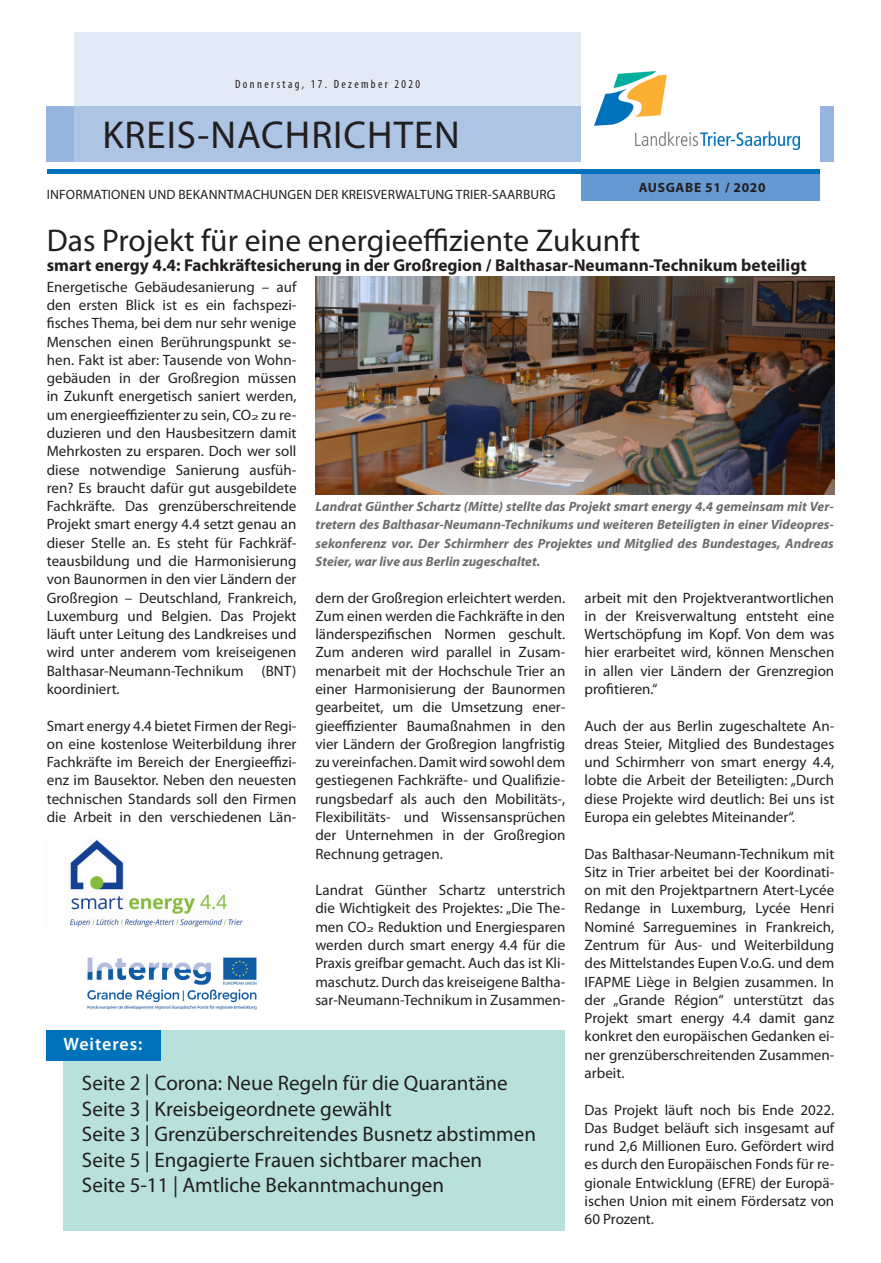
<style>
.page{position:relative;width:881px;height:1263px;background:#fff}
.page>*{position:absolute;margin:0;border:0;box-sizing:border-box;transform-origin:0 0}
.t1{font:39px "Myriad Pro";letter-spacing:.025em;color:#231f20}
.Headline{font:31.5px "Myriad Pro";color:#231f20}
.Inhaltsverzeichnis{font:21px "Myriad Pro";color:#231f20}
.t2{font:600 18px "Myriad Pro";letter-spacing:.05em;color:#fff}
.Subline{font:700 17.25px "Myriad Pro";color:#231f20}
.Fließtext{font:15px/18.3px "Myriad Pro";color:#231f20;text-align:justify}
.Bilduntertitel{font:italic 700 13.5px/18.3px "Myriad Pro";color:#6c6d70;text-align:justify}
.t3{font:13.5px "Myriad Pro";letter-spacing:.01em;color:#231f20}
.t4{font:700 13.5px "Myriad Pro";letter-spacing:.05em;color:#231f20}
.t5{font:condensed 12px "Myriad Pro";letter-spacing:.2em;color:#231f20}
.s1{font-size:7.5px}
</style>
<div class="page">
<div style="left:47px;top:106px;width:786px;height:56px;background:#95b5de"></div>
<svg style="left:74px;top:32px;width:506px;height:130px;background:#cbd9ee"></svg>
<div style="left:580px;top:0;width:239px;height:193px;background:#fff"></div>
<div style="left:580px;top:172px;width:239px;height:28px;background:#6599d1"></div>
<hr style="left:47px;top:169px;width:772px;height:4px;background:#0072bc">
<img style="left:594px;top:71px;width:205px;height:79px">
<div style="left:63px;top:1030px;width:502px;height:201px;background:#b8e1dc"></div>
<div style="left:46px;top:1030px;width:115px;height:30px;background:#0072bc"></div>
<img style="left:315px;top:276px;width:518px;height:218px">
<img style="left:70px;top:839px;width:173px;height:88px">
<img style="left:87px;top:957px;width:170px;height:53px">
<p class="t5" style="left:235px;top:77px;width:186px">Donnerstag, 17. Dezember 2020</p>
<h1 class="t1" style="left:102px;top:111px;width:359px">KREIS-NACHRICHTEN</h1>
<p class="t3" style="left:47px;top:186px;width:510px">INFORMATIONEN UND BEKANNTMACHUNGEN DER KREISVERWALTUNG TRIER-SAARBURG</p>
<p class="t4" style="left:638px;top:179px;width:128px">AUSGABE 51 / 2020</p>
<p class="Headline" style="left:47px;top:221px;width:594px">Das Projekt für eine energieeffiziente Zukunft</p>
<p class="Subline" style="left:47px;top:254px;width:761px">smart energy 4.4: Fachkräftesicherung in der Großregion / Balthasar-Neumann-Technikum beteiligt</p>
<p class="Fließtext" style="left:47px;top:277px;width:251px">Energetische Gebäudesanierung – auf den ersten Blick ist es ein fachspezi&shy;fisches Thema, bei dem nur sehr wenige Menschen einen Berührungspunkt se&shy;hen. Fakt ist aber: Tausende von Wohn&shy;gebäuden in der Großregion müssen in Zukunft energetisch saniert werden, um energieeffizienter zu sein, CO<span class="s1">2</span> zu re&shy;duzieren und den Hausbesitzern damit Mehrkosten zu ersparen. Doch wer soll diese notwendige Sanierung ausfüh&shy;ren? Es braucht dafür gut ausgebildete Fachkräfte. Das grenzüberschreitende Projekt smart energy 4.4 setzt genau an dieser Stelle an. Es steht für Fachkräf&shy;teausbildung und die Harmonisierung von Baunormen in den vier Ländern der Großregion – Deutschland, Frankreich, Luxemburg und Belgien. Das Projekt läuft unter Leitung des Landkreises und wird unter anderem vom kreiseigenen Balthasar-Neumann-Technikum (BNT) koordiniert.</p>
<p class="Fließtext" style="left:47px;top:716px;width:251px">Smart energy 4.4 bietet Firmen der Regi&shy;on eine kostenlose Weiterbildung ihrer Fachkräfte im Bereich der Energieeffizi&shy;enz im Bausektor. Neben den neuesten technischen Standards soll den Firmen die Arbeit in den verschiedenen Län-</p>
<p class="Bilduntertitel" style="left:315px;top:497px;width:519px">Landrat Günther Schartz (Mitte) stellte das Projekt smart energy 4.4 gemeinsam mit Ver&shy;tretern des Balthasar-Neumann-Technikums und weiteren Beteiligten in einer Videopres&shy;sekonferenz vor. Der Schirmherr des Projektes und Mitglied des Bundestages, Andreas Steier, war live aus Berlin zugeschaltet.</p>
<p class="Fließtext" style="left:315px;top:588px;width:251px">dern der Großregion erleichtert werden.</p>
<p class="Fließtext" style="left:315px;top:606px;width:251px">Zum einen werden die Fachkräfte in den länderspezifischen Normen geschult.<br>Zum anderen wird parallel in Zusam&shy;menarbeit mit der Hochschule Trier an einer Harmonisierung der Baunormen gearbeitet, um die Umsetzung ener&shy;gieeffizienter Baumaßnahmen in den vier Ländern der Großregion langfristig zu vereinfachen. Damit wird sowohl dem gestiegenen Fachkräfte- und Qualifizie&shy;rungsbedarf als auch den Mobilitäts-, Flexibilitäts- und Wissensansprüchen der Unternehmen in der Großregion Rechnung getragen.</p>
<p class="Fließtext" style="left:315px;top:881px;width:251px">Landrat Günther Schartz unterstrich die Wichtigkeit des Projektes: „Die The&shy;men CO<span class="s1">2</span> Reduktion und Energiesparen werden durch smart energy 4.4 für die Praxis greifbar gemacht. Auch das ist Kli&shy;maschutz. Durch das kreiseigene Baltha&shy;sar-Neumann-Technikum in Zusammen-</p>
<p class="Fließtext" style="left:584px;top:588px;width:251px">arbeit mit den Projektverantwortlichen in der Kreisverwaltung entsteht eine Wertschöpfung im Kopf. Von dem was hier erarbeitet wird, können Menschen in allen vier Ländern der Grenzregion profitieren.“</p>
<p class="Fließtext" style="left:584px;top:716px;width:251px">Auch der aus Berlin zugeschaltete An&shy;dreas Steier, Mitglied des Bundestages und Schirmherr von smart energy 4.4, lobte die Arbeit der Beteiligten: „Durch diese Projekte wird deutlich: Bei uns ist Europa ein gelebtes Miteinander“.</p>
<p class="Fließtext" style="left:584px;top:844px;width:251px">Das Balthasar-Neumann-Technikum mit Sitz in Trier arbeitet bei der Koordinati&shy;on mit den Projektpartnern Atert-Lycée Redange in Luxemburg, Lycée Henri Nominé Sarreguemines in Frankreich, Zentrum für Aus- und Weiterbildung des Mittelstandes Eupen V.o.G. und dem IFAPME Liège in Belgien zusammen. In der „Grande Région“ unterstützt das Projekt smart energy 4.4 damit ganz konkret den europäischen Gedanken ei&shy;ner grenzüberschreitenden Zusammen&shy;arbeit.</p>
<p class="Fließtext" style="left:584px;top:1100px;width:251px">Das Projekt läuft noch bis Ende 2022.<br>Das Budget beläuft sich insgesamt auf rund 2,6 Millionen Euro. Gefördert wird es durch den Europäischen Fonds für re&shy;gionale Entwicklung (EFRE) der Europä&shy;ischen Union mit einem Fördersatz von 60 Prozent.</p>
<p class="t2" style="left:63px;top:1032px;width:80px">Weiteres:</p>
<p class="Inhaltsverzeichnis" style="left:82px;top:1070px;width:427px">Seite 2 | Corona: Neue Regeln für die Quarantäne</p>
<p class="Inhaltsverzeichnis" style="left:82px;top:1096px;width:311px">Seite 3 | Kreisbeigeordnete gewählt</p>
<p class="Inhaltsverzeichnis" style="left:82px;top:1121px;width:455px">Seite 3 | Grenzüberschreitendes Busnetz abstimmen</p>
<p class="Inhaltsverzeichnis" style="left:82px;top:1147px;width:401px">Seite 5 | Engagierte Frauen sichtbarer machen</p>
<p class="Inhaltsverzeichnis" style="left:82px;top:1172px;width:363px">Seite 5-11 | Amtliche Bekanntmachungen</p>
</div>
